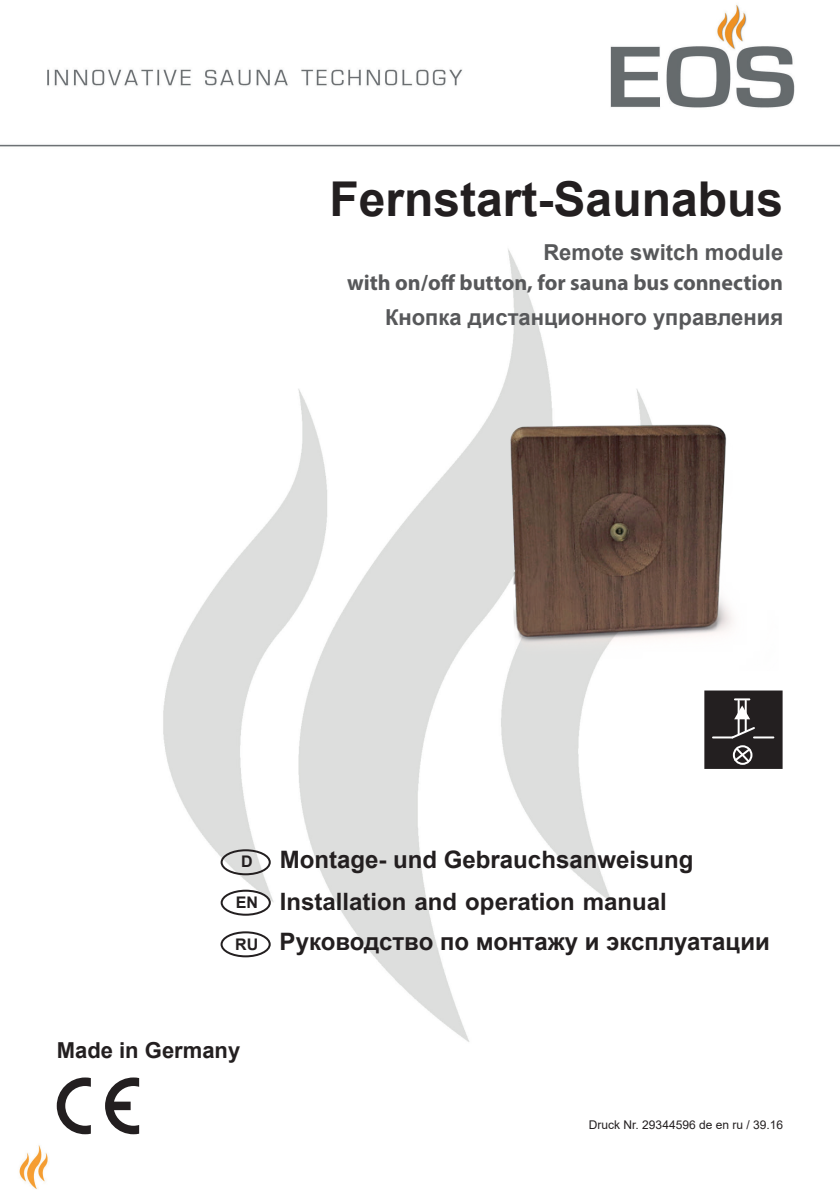
<style>
.page{position:relative;width:840px;height:1191px;background:#fff}
.page>*{position:absolute;margin:0;border:0;box-sizing:border-box;transform-origin:0 0}
.t1{font:700 48px "Arial";color:#231f20}
.t2{font:700 24px "Arial";color:#231f20}
.t3{font:700 24px "Arial CE";color:#231f20}
.t4{font:700 22px "Arial";color:#57585a}
.t5{font:700 22px "Myriad Pro";color:#57585a}
.t6{font:700 22px "Arial";color:#231f20}
.t7{font:12px "Arial";color:#231f20}
.s1{font-size:16px}
.s2{font-family:"Arial";font-size:16px}
</style>
<div class="page">
<img style="left:0;top:5px;width:839px;height:1184px">
<div style="left:705px;top:691px;width:76px;height:77px;background:#231f20"></div>
<div style="left:704px;top:690px;width:78px;height:79px;border:2px solid #231f20"></div>
<hr style="left:712px;top:736px;width:20px;height:2px;background:#fff">
<hr style="left:753px;top:736px;width:20px;height:2px;background:#fff">
<div style="left:732px;top:745px;width:20px;height:20px;border:2px solid #fff;border-radius:50%"></div>
<svg style="left:729px;top:698px;width:27px;height:66px"></svg>
<img style="left:405px;top:387px;width:426px;height:283px">
<svg style="left:57px;top:1077px;width:34px;height:57px"></svg>
<svg style="left:105px;top:1077px;width:34px;height:57px"></svg>
<div style="left:220px;top:849px;width:50px;height:26px;border:2px solid #231f20;border-radius:50%"></div>
<div style="left:220px;top:889px;width:51px;height:26px;border:2px solid #231f20;border-radius:50%"></div>
<div style="left:220px;top:931px;width:50px;height:26px;border:2px solid #231f20;border-radius:50%"></div>
<h1 class="t1" style="left:329px;top:166px;width:455px">Fernstart-Saunabus</h1>
<p class="t4" style="left:543px;top:237px;width:241px">Remote switch module</p>
<p class="t5" style="left:347px;top:268px;width:437px">with on/off button, for sauna bus connection</p>
<p class="t4" style="left:385px;top:302px;width:399px">Кнопка дистанционного управления</p>
<p class="t2" style="left:241px;top:843px;width:453px"><span class="s1">D</span> Montage- und Gebrauchsanweisung</p>
<p class="t3" style="left:236px;top:887px;width:432px"><span class="s2">EN</span> Installation and operation manual</p>
<p class="t2" style="left:235px;top:925px;width:536px"><span class="s1">RU</span> Руководство по монтажу и эксплуатации</p>
<p class="t6" style="left:57px;top:1034px;width:185px">Made in Germany</p>
<p class="t7" style="left:588px;top:1116px;width:196px">Druck Nr. 29344596 de en ru / 39.16</p>
</div>
